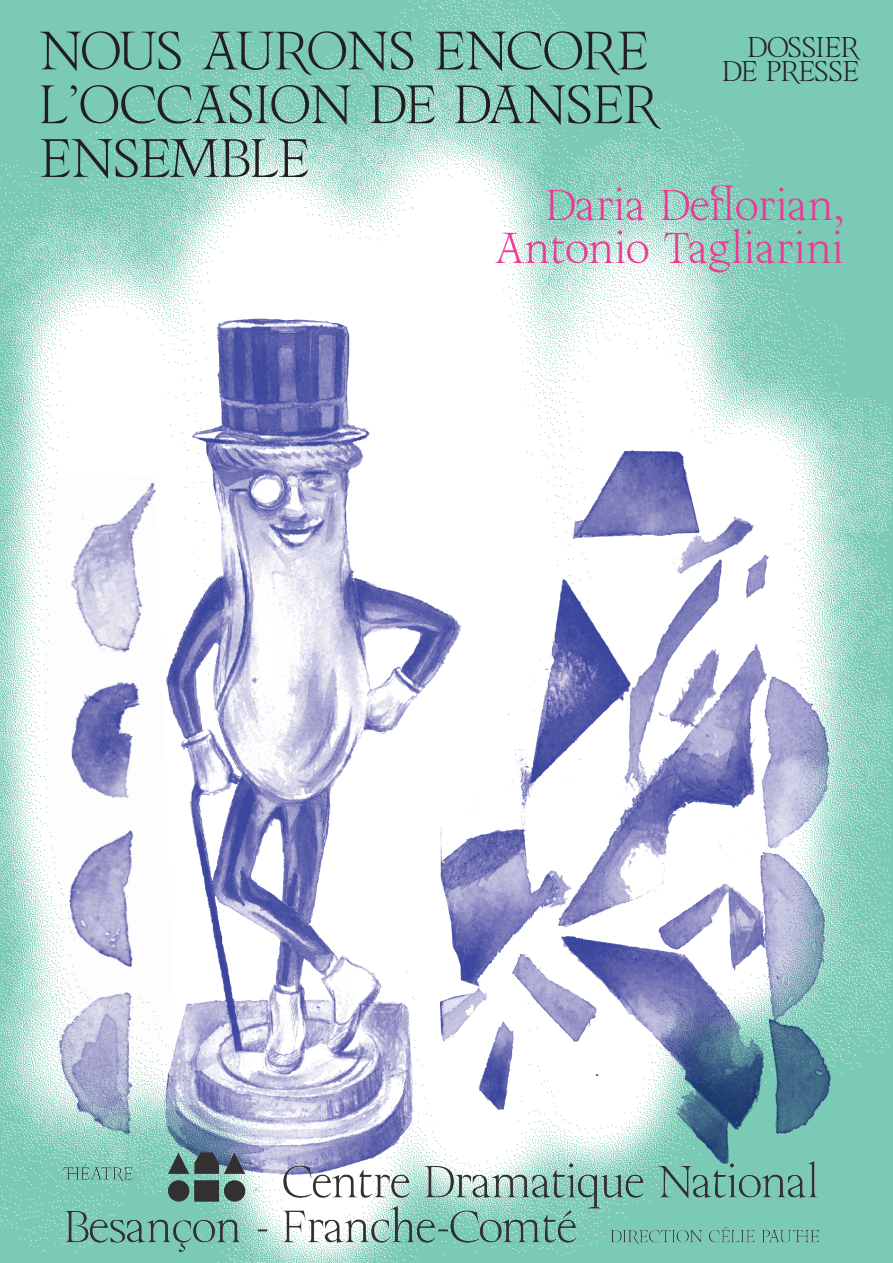
<style>
.page{position:relative;width:893px;height:1263px;background:#fff}
.page>*{position:absolute;margin:0;border:0;box-sizing:border-box;transform-origin:0 0}
.t1{font:53.7px/53.7px "Till";letter-spacing:-.02em;color:#231f20}
.t2{font:43.05px/43.2px "Till";color:#ed3896;text-align:right}
.t3{font:28.5px/24px "Till";letter-spacing:-.01em;color:#231f20;text-align:right}
</style>
<div class="page">
<img style="left:0;top:0;width:893px;height:1263px">
<img style="left:157px;top:305px;width:306px;height:833px">
<img style="left:37px;top:476px;width:141px;height:662px">
<img style="left:440px;top:450px;width:397px;height:688px">
<img style="left:52px;top:1138px;width:806px;height:124px">
<p class="t1" style="left:40px;top:24px;width:619px">NOUS AURONS ENCORE<br>L’OCCASION DE DANSER<br>ENSEMBLE</p>
<p class="t2" style="left:494px;top:184px;width:351px">Daria Deflorian,<br>Antonio Tagliarini</p>
<p class="t3" style="left:722px;top:35px;width:138px">DOSSIER<br>DE PRESSE</p>
</div>
